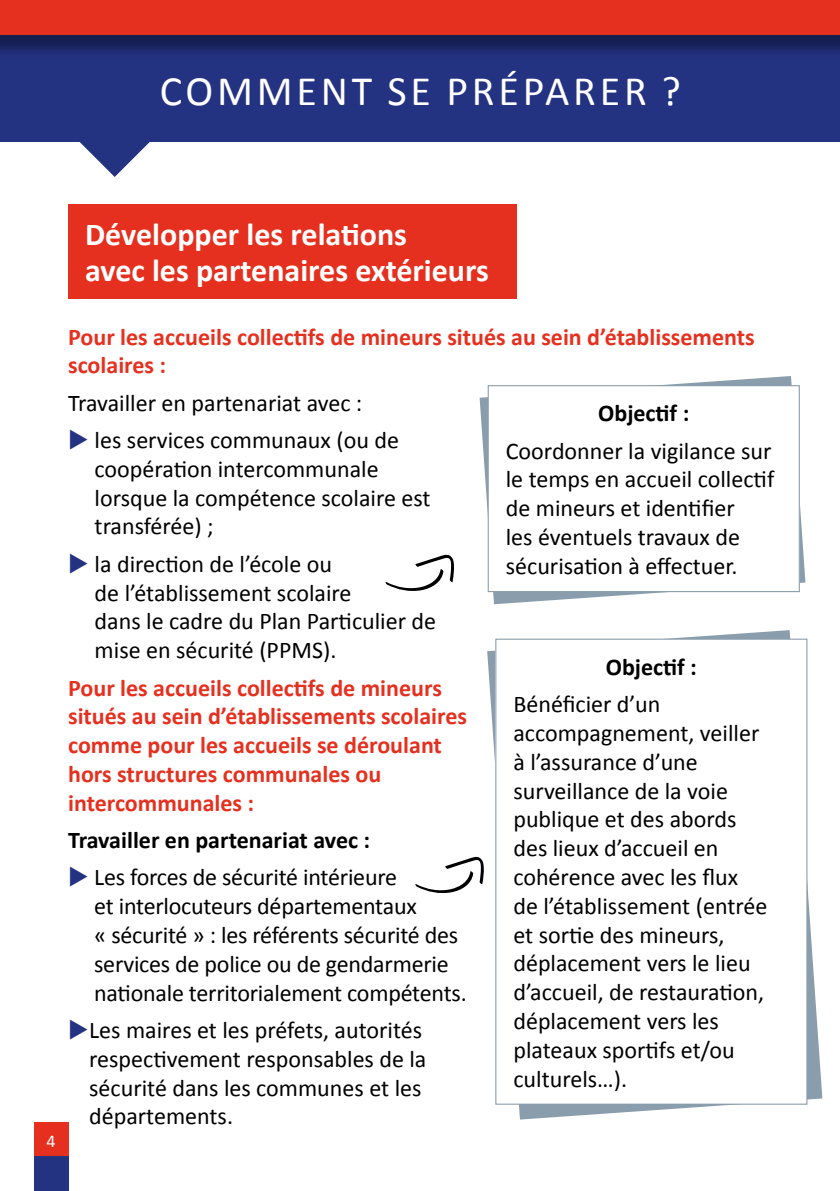
<style>
.page{position:relative;width:840px;height:1191px;background:#fff}
.page>*{position:absolute;margin:0;border:0;box-sizing:border-box;transform-origin:0 0}
.t1{font:42px "Calibri";letter-spacing:.09em;color:#fff}
.t2{font:700 32px/36px "Calibri";color:#fff}
.t3{font:24px/28.8px "Calibri";color:#000}
.t4{font:700 24px/28.8px "Calibri";color:#e6301f}
.t5{font:700 24px "Calibri";color:#000}
.t6{font:18px "Calibri";color:#fff}
.s1{color:#243282}
</style>
<div class="page">
<div style="left:0;top:0;width:839px;height:142px;background:#243282"></div>
<div style="left:0;top:0;width:839px;height:59px;background:#000;opacity:.4"></div>
<div style="left:0;top:0;width:839px;height:34px;background:#e6301f"></div>
<svg style="left:79px;top:142px;width:71px;height:35px"></svg>
<div style="left:34px;top:1123px;width:34px;height:34px;background:#e6301f"></div>
<div style="left:34px;top:1157px;width:34px;height:34px;background:#243282"></div>
<div style="left:68px;top:204px;width:448px;height:94px;background:#e6301f"></div>
<svg style="left:479px;top:376px;width:326px;height:228px"></svg>
<div style="left:488px;top:386px;width:310px;height:205px;background:#fff"></div>
<div style="left:487px;top:385px;width:312px;height:207px;border:1px solid #8a9dac"></div>
<svg style="left:487px;top:630px;width:334px;height:489px"></svg>
<div style="left:495px;top:639px;width:311px;height:465px;background:#fff"></div>
<div style="left:495px;top:638px;width:312px;height:466px;border:1px solid #8a9dac"></div>
<svg style="left:385px;top:554px;width:69px;height:37px"></svg>
<svg style="left:415px;top:856px;width:69px;height:37px"></svg>
<h1 class="t1" style="left:160px;top:65px;width:522px">COMMENT SE PRÉPARER ?</h1>
<h2 class="t2" style="left:85px;top:216px;width:405px">Développer les relations<br>avec les partenaires extérieurs</h2>
<p class="t6" style="left:46px;top:1129px;width:11px">4</p>
<p class="t4" style="left:68px;top:322px;width:687px">Pour les accueils collectifs de mineurs situés au sein d’établissements scolaires :</p>
<p class="t3" style="left:68px;top:388px;width:295px">Travailler en partenariat avec :</p>
<p class="t3" style="left:95px;top:426px;width:337px;text-indent:-27px"><span class="s1">◆</span> les services communaux (ou de coopération intercommunale lorsque la compétence scolaire est transférée) ;</p>
<p class="t3" style="left:95px;top:549px;width:343px;text-indent:-27px"><span class="s1">◆</span> la direction de l’école ou<br>de l’établissement scolaire<br>dans le cadre du Plan Particulier de mise en sécurité (PPMS).</p>
<p class="t4" style="left:68px;top:673px;width:400px">Pour les accueils collectifs de mineurs situés au sein d’établissements scolaires comme pour les accueils se déroulant hors structures communales ou intercommunales :</p>
<p class="t5" style="left:68px;top:824px;width:303px">Travailler en partenariat avec :</p>
<p class="t3" style="left:94px;top:863px;width:374px;text-indent:-26px"><span class="s1">◆</span> Les forces de sécurité intérieure<br>et interlocuteurs départementaux<br>« sécurité » : les référents sécurité des services de police ou de gendarmerie nationale territorialement compétents.</p>
<p class="t3" style="left:89px;top:1015px;width:338px;text-indent:-21px"><span class="s1">◆</span>Les maires et les préfets, autorités respectivement responsables de la sécurité dans les communes et les départements.</p>
<p class="t5" style="left:598px;top:398px;width:93px">Objectif :</p>
<p class="t3" style="left:505px;top:436px;width:270px">Coordonner la vigilance sur le temps en accueil collectif de mineurs et identifier<br>les éventuels travaux de sécurisation à effectuer.</p>
<p class="t5" style="left:605px;top:651px;width:93px">Objectif :</p>
<p class="t3" style="left:513px;top:690px;width:255px">Bénéficier d’un accompagnement, veiller à l’assurance d’une surveillance de la voie publique et des abords des lieux d’accueil en cohérence avec les flux de l’établissement (entrée et sortie des mineurs, déplacement vers le lieu d’accueil, de restauration, déplacement vers les plateaux sportifs et/ou culturels…).</p>
</div>
